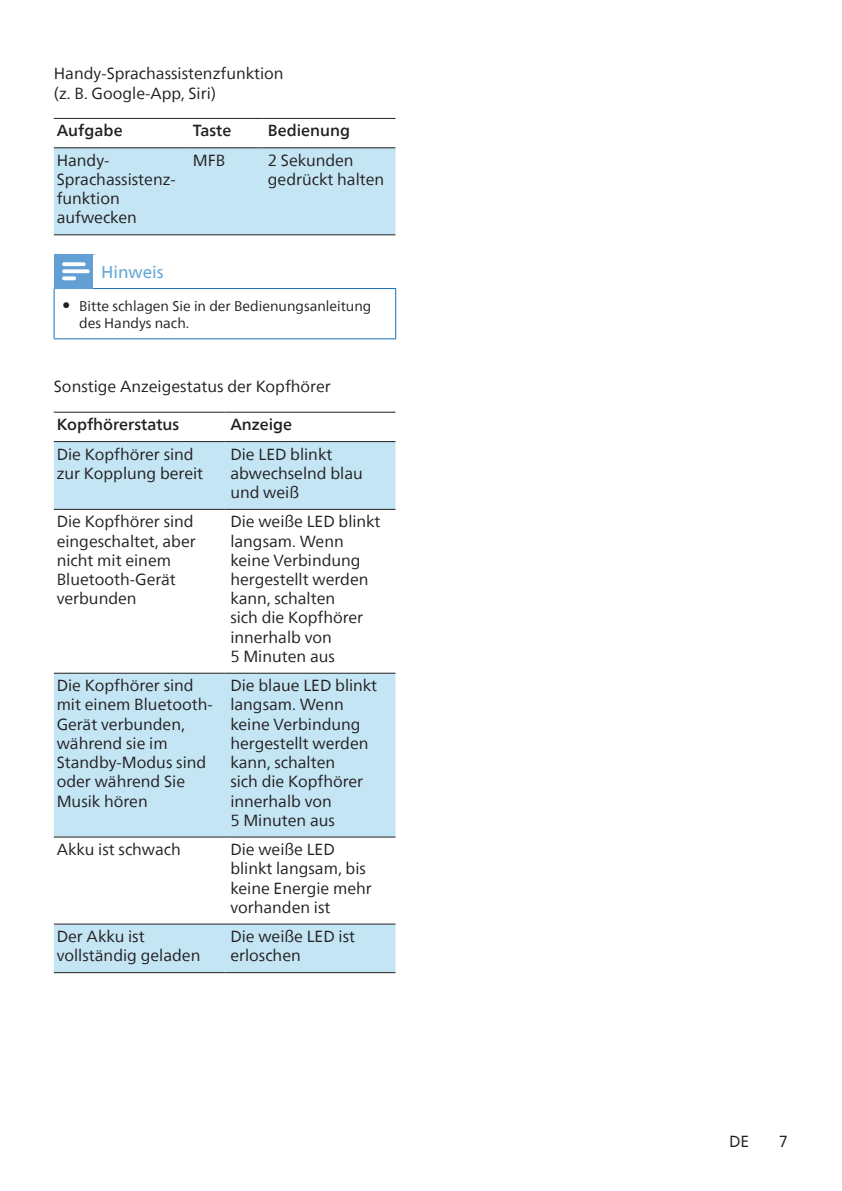
<style>
.page{position:relative;width:842px;height:1191px;background:#fff}
.page>*{position:absolute;margin:0;border:0;box-sizing:border-box;transform-origin:0 0}
.notes-caption-paragr{font:17px "Neue Frutiger World";color:#66a9d7}
.Body_Text{font:16px/19.2px "Neue Frutiger World";color:#231f20}
.Body_Text__0{font:16px/19.2px "Neue Frutiger World";color:#231f20}
.Body_Text-2{font:500 16px "Neue Frutiger World";color:#231f20}
.t1{font:14px/16.8px "Neue Frutiger World";color:#231f20}
.s1{font-size:17px}
</style>
<div class="page">
<div style="left:54px;top:148px;width:341px;height:86px;background:#c4e5f4"></div>
<hr style="left:54px;top:118px;width:133px;height:1px;background:#231f20">
<hr style="left:187px;top:118px;width:75px;height:1px;background:#231f20">
<hr style="left:262px;top:118px;width:133px;height:1px;background:#231f20">
<hr style="left:54px;top:147px;width:133px;height:1px;background:#231f20">
<hr style="left:187px;top:147px;width:75px;height:1px;background:#231f20">
<hr style="left:262px;top:147px;width:133px;height:1px;background:#231f20">
<hr style="left:54px;top:234px;width:133px;height:1px;background:#231f20">
<hr style="left:187px;top:234px;width:75px;height:1px;background:#231f20">
<hr style="left:262px;top:234px;width:133px;height:1px;background:#231f20">
<hr style="left:395px;top:289px;width:1px;height:49px;background:#1971b4">
<hr style="left:54px;top:289px;width:1px;height:49px;background:#1971b4">
<hr style="left:54px;top:338px;width:39px;height:1px;background:#1971b4">
<hr style="left:93px;top:338px;width:303px;height:1px;background:#1971b4">
<hr style="left:93px;top:288px;width:303px;height:1px;background:#1971b4">
<hr style="left:54px;top:288px;width:39px;height:1px;background:#1971b4">
<div style="left:54px;top:254px;width:39px;height:34px;background:#629fd5"></div>
<hr style="left:93px;top:254px;width:1px;height:34px;background:#629fd5">
<svg style="left:62px;top:262px;width:28px;height:18px"></svg>
<svg style="left:54px;top:442px;width:341px;height:530px;fill:#c4e5f4"></svg>
<svg style="left:54px;top:837px;width:341px;height:86px"></svg>
<hr style="left:54px;top:412px;width:171px;height:1px;background:#231f20">
<hr style="left:225px;top:412px;width:170px;height:1px;background:#231f20">
<hr style="left:54px;top:441px;width:171px;height:1px;background:#231f20">
<hr style="left:225px;top:441px;width:170px;height:1px;background:#231f20">
<hr style="left:54px;top:509px;width:171px;height:1px;background:#231f20">
<hr style="left:225px;top:509px;width:170px;height:1px;background:#231f20">
<hr style="left:54px;top:672px;width:171px;height:1px;background:#231f20">
<hr style="left:225px;top:672px;width:170px;height:1px;background:#231f20">
<hr style="left:54px;top:836px;width:171px;height:1px;background:#231f20">
<hr style="left:225px;top:836px;width:170px;height:1px;background:#231f20">
<hr style="left:54px;top:923px;width:171px;height:1px;background:#231f20">
<hr style="left:225px;top:923px;width:170px;height:1px;background:#231f20">
<hr style="left:54px;top:972px;width:171px;height:1px;background:#231f20">
<hr style="left:225px;top:972px;width:170px;height:1px;background:#231f20">
<p class="Body_Text__0" style="left:54px;top:64px;width:231px">Handy-Sprachassistenzfunktion (z. B. Google-App, Siri)</p>
<p class="Body_Text-2" style="left:57px;top:117px;width:68px">Aufgabe</p>
<p class="Body_Text-2" style="left:193px;top:117px;width:40px">Taste</p>
<p class="Body_Text-2" style="left:268px;top:117px;width:84px">Bedienung</p>
<p class="Body_Text" style="left:57px;top:151px;width:121px">Handy-<br>Sprachassistenz&shy;funktion aufwecken</p>
<p class="Body_Text" style="left:193px;top:151px;width:34px">MFB</p>
<p class="Body_Text" style="left:268px;top:151px;width:118px">2 Sekunden gedrückt halten</p>
<p class="notes-caption-paragr" style="left:101px;top:259px;width:64px">Hinweis</p>
<p class="t1" style="left:79px;top:298px;width:294px;text-indent:-17px"><span class="s1">•</span> Bitte schlagen Sie in der Bedienungsanleitung des Handys nach.</p>
<p class="Body_Text__0" style="left:54px;top:377px;width:278px">Sonstige Anzeigestatus der Kopfhörer</p>
<p class="Body_Text-2" style="left:57px;top:411px;width:124px">Kopfhörerstatus</p>
<p class="Body_Text-2" style="left:230px;top:411px;width:63px">Anzeige</p>
<p class="Body_Text" style="left:57px;top:444px;width:148px">Die Kopfhörer sind zur Kopplung bereit</p>
<p class="Body_Text" style="left:230px;top:444px;width:134px">Die LED blinkt abwechselnd blau und weiß</p>
<p class="Body_Text" style="left:57px;top:512px;width:141px">Die Kopfhörer sind eingeschaltet, aber nicht mit einem<br>Bluetooth-Gerät verbunden</p>
<p class="Body_Text" style="left:230px;top:512px;width:152px">Die weiße LED blinkt langsam. Wenn keine Verbindung hergestellt werden kann, schalten<br>sich die Kopfhörer innerhalb von<br>5 Minuten aus</p>
<p class="Body_Text" style="left:57px;top:676px;width:158px">Die Kopfhörer sind mit einem Bluetooth-<br>Gerät verbunden, während sie im<br>Standby-Modus sind oder während Sie<br>Musik hören</p>
<p class="Body_Text" style="left:230px;top:676px;width:148px">Die blaue LED blinkt langsam. Wenn keine Verbindung hergestellt werden kann, schalten<br>sich die Kopfhörer innerhalb von<br>5 Minuten aus</p>
<p class="Body_Text" style="left:57px;top:840px;width:126px">Akku ist schwach</p>
<p class="Body_Text" style="left:230px;top:840px;width:143px">Die weiße LED blinkt langsam, bis keine Energie mehr vorhanden ist</p>
<p class="Body_Text" style="left:57px;top:927px;width:145px">Der Akku ist vollständig geladen</p>
<p class="Body_Text" style="left:230px;top:927px;width:126px">Die weiße LED ist erloschen</p>
<p class="Body_Text" style="left:729px;top:1131px;width:22px">DE</p>
<p class="Body_Text" style="left:779px;top:1131px;width:11px">7</p>
</div>
